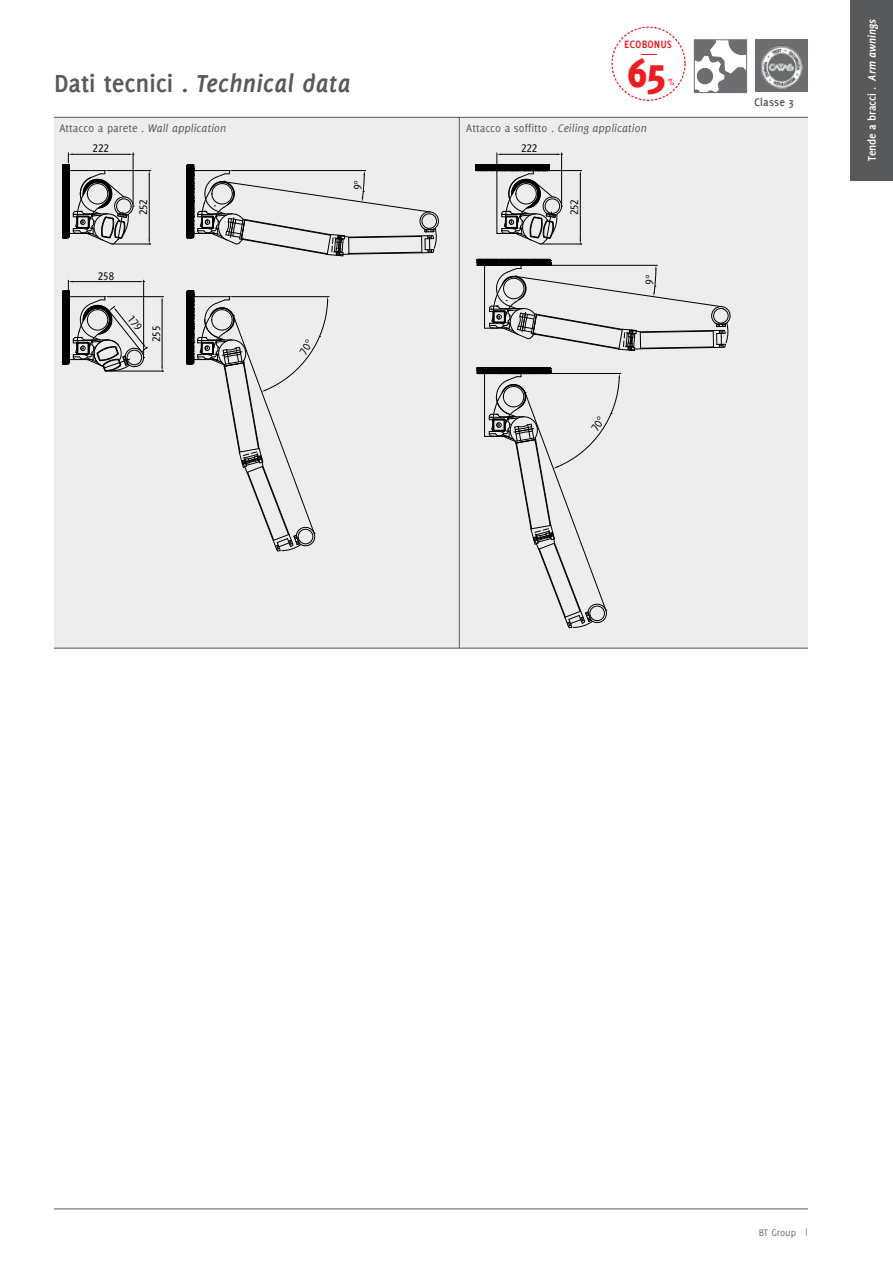
<style>
.page{position:relative;width:893px;height:1263px;background:#fff}
.page>*{position:absolute;margin:0;border:0;box-sizing:border-box;transform-origin:0 0}
.t1{font:800 44.4px "Delicious";color:#ed1d24}
.t2{font:italic 700 27px "Delicious";color:#58595b}
.t3{font:italic 12px "Delicious";color:#58595b}
.t4{font:12px "Delicious";color:#58595b}
.t5{font:700 12px "Delicious";letter-spacing:-.005em;color:#fff}
.t6{font:12px "Delicious Small Caps";color:#000}
.t7{font:700 12px "Delicious";letter-spacing:.015em;color:#58595b}
.t8{font:700 11.7px "Delicious";color:#ed1d24}
.t9{font:10.5px "Delicious";color:#6d6e71}
.t10{font:9.75px "Delicious Small Caps";color:#ed1d24}
.s1{font-style:normal}
.s2{font-style:italic}
</style>
<div class="page">
<div style="left:850px;top:0;width:43px;height:180px;background:#58595b"></div>
<hr style="left:54px;top:1208px;width:754px;height:1px;background:#58595b">
<img style="left:755px;top:40px;width:53px;height:52px">
<svg style="left:696px;top:42px;width:49px;height:49px"></svg>
<div style="left:694px;top:40px;width:53px;height:53px;border:1px solid #6d6e71"></div>
<div style="left:54px;top:117px;width:754px;height:531px;background:#ededee"></div>
<hr style="left:107px;top:170px;width:44px;height:1px;background:#000">
<hr style="left:114px;top:244px;width:37px;height:1px;background:#000">
<hr style="left:149px;top:175px;width:1px;height:64px;background:#000">
<hr style="left:107px;top:296px;width:57px;height:1px;background:#000">
<hr style="left:108px;top:371px;width:56px;height:1px;background:#000">
<hr style="left:162px;top:301px;width:1px;height:66px;background:#000">
<hr style="left:231px;top:296px;width:98px;height:1px;background:#000">
<hr style="left:535px;top:170px;width:47px;height:1px;background:#000">
<hr style="left:543px;top:244px;width:39px;height:1px;background:#000">
<hr style="left:580px;top:175px;width:1px;height:64px;background:#000">
<svg style="left:62px;top:153px;width:72px;height:92px"></svg>
<svg style="left:475px;top:153px;width:88px;height:92px"></svg>
<hr style="left:523px;top:373px;width:98px;height:1px;background:#000">
<hr style="left:54px;top:648px;width:754px;height:1px;background:#58595b">
<hr style="left:54px;top:117px;width:754px;height:1px;background:#58595b">
<hr style="left:459px;top:117px;width:1px;height:531px;background:#58595b">
<svg style="left:611px;top:26px;width:75px;height:75px"></svg>
<svg style="left:187px;top:164px;width:252px;height:92px"></svg>
<svg style="left:187px;top:291px;width:141px;height:261px"></svg>
<svg style="left:62px;top:280px;width:86px;height:92px"></svg>
<svg style="left:476px;top:259px;width:255px;height:92px"></svg>
<svg style="left:476px;top:367px;width:144px;height:261px"></svg>
<h2 class="t2" style="left:54px;top:68px;width:298px"><span class="s1">Dati tecnici .</span> Technical data</h2>
<p class="t8" style="left:624px;top:38px;width:49px">ECOBONUS</p>
<h1 class="t1" style="left:627px;top:46px;width:41px">65</h1>
<p class="t10" style="left:668px;top:76px;width:8px">%</p>
<p class="t4" style="left:60px;top:121px;width:168px">Attacco a parete . <span class="s2">Wall application</span></p>
<p class="t3" style="left:466px;top:121px;width:182px"><span class="s1">Attacco a soffitto .</span> Ceiling application</p>
<p class="t6" style="left:93px;top:142px;width:18px">222</p>
<p class="t6" style="left:98px;top:269px;width:18px">258</p>
<p class="t6" style="left:137px;top:215px;width:18px;rotate:-90deg">252</p>
<p class="t6" style="left:149px;top:342px;width:18px;rotate:-90deg">255</p>
<p class="t6" style="left:521px;top:142px;width:18px">222</p>
<p class="t6" style="left:568px;top:215px;width:18px;rotate:-90deg">252</p>
<p class="t7" style="left:754px;top:95px;width:42px">Classe 3</p>
<p class="t5" style="left:865px;top:161px;width:144px;rotate:-90deg">Tende a bracci . <span class="s2">Arm awnings</span></p>
<p class="t9" style="left:759px;top:1227px;width:51px">BT Group |</p>
</div>
